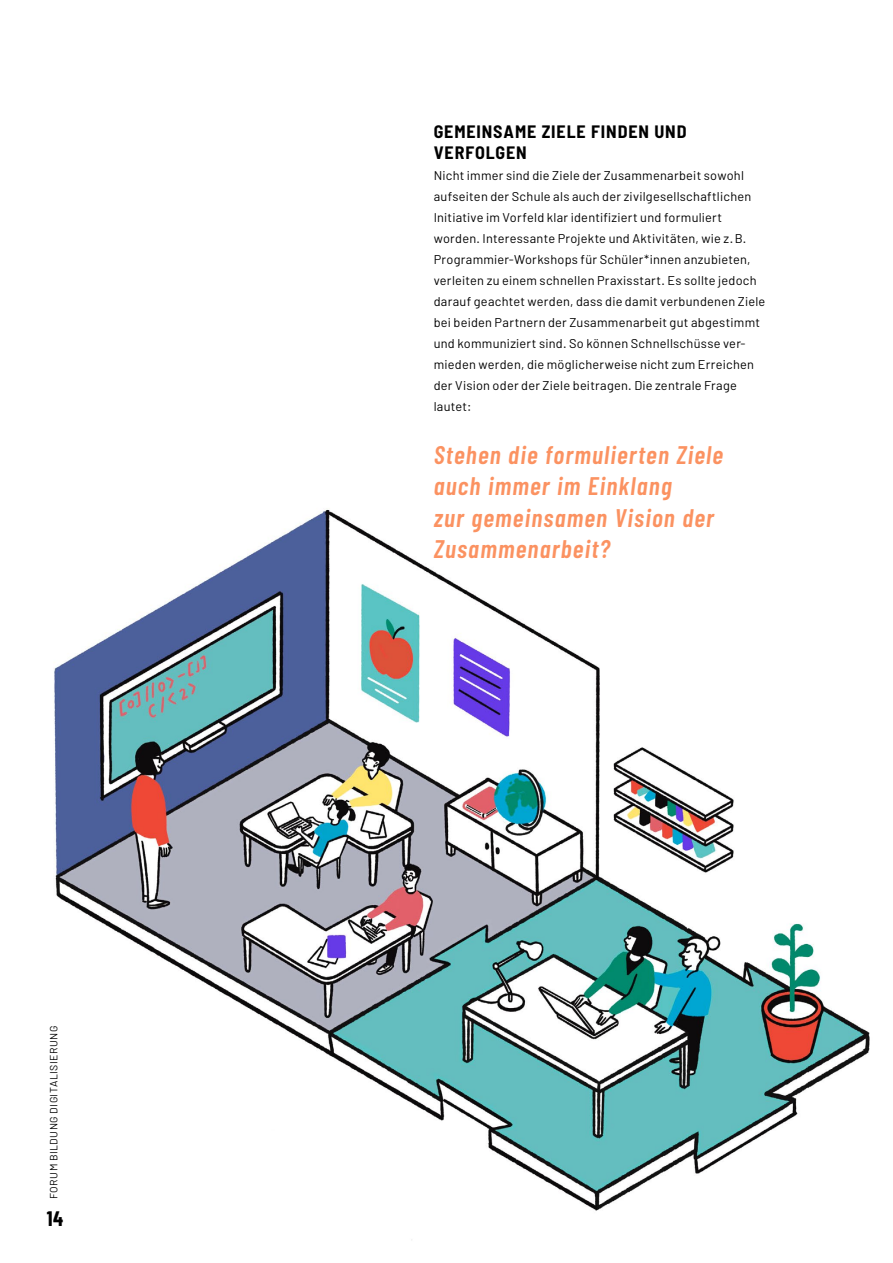
<style>
.page{position:relative;width:893px;height:1263px;background:#fff}
.page>*{position:absolute;margin:0;border:0;box-sizing:border-box;transform-origin:0 0}
.t1{font:italic 600 25.5px/31.5px "Barlow Condensed";letter-spacing:.05em;color:#fb9261}
.t2{font:700 21px "Barlow Condensed";color:#000}
.t3{font:700 semi-condensed 18px/21px "Barlow";letter-spacing:.05em;color:#000}
.t4{font:12.75px/21px "Barlow";letter-spacing:.02em;color:#000}
.t5{font:10.5px "Barlow";letter-spacing:.05em;color:#000}
</style>
<div class="page">
<img style="left:54px;top:509px;width:816px;height:731px">
<p class="t5" style="left:47px;top:1199px;width:175px;rotate:-90deg">FORUM BILDUNG DIGITALISIERUNG</p>
<h2 class="t2" style="left:47px;top:1205px;width:18px">14</h2>
<h3 class="t3" style="left:434px;top:121px;width:254px">GEMEINSAME ZIELE FINDEN UND<br>VERFOLGEN</h3>
<p class="t4" style="left:434px;top:165px;width:333px">Nicht immer sind die Ziele der Zusammenarbeit sowohl aufseiten der Schule als auch der zivilgesellschaftlichen Initiative im Vorfeld klar identifiziert und formuliert worden. Interessante Projekte und Aktivitäten, wie z.B.<br>Programmier-Workshops für Schüler*innen anzubieten, verleiten zu einem schnellen Praxisstart. Es sollte jedoch darauf geachtet werden, dass die damit verbundenen Ziele bei beiden Partnern der Zusammenarbeit gut abgestimmt und kommuniziert sind. So können Schnellschüsse ver&shy;mieden werden, die möglicherweise nicht zum Erreichen der Vision oder der Ziele beitragen. Die zentrale Frage lautet:</p>
<h1 class="t1" style="left:434px;top:438px;width:291px">Stehen die formulierten Ziele auch immer im Einklang<br>zur gemeinsamen Vision der<br>Zusammenarbeit?</h1>
</div>
